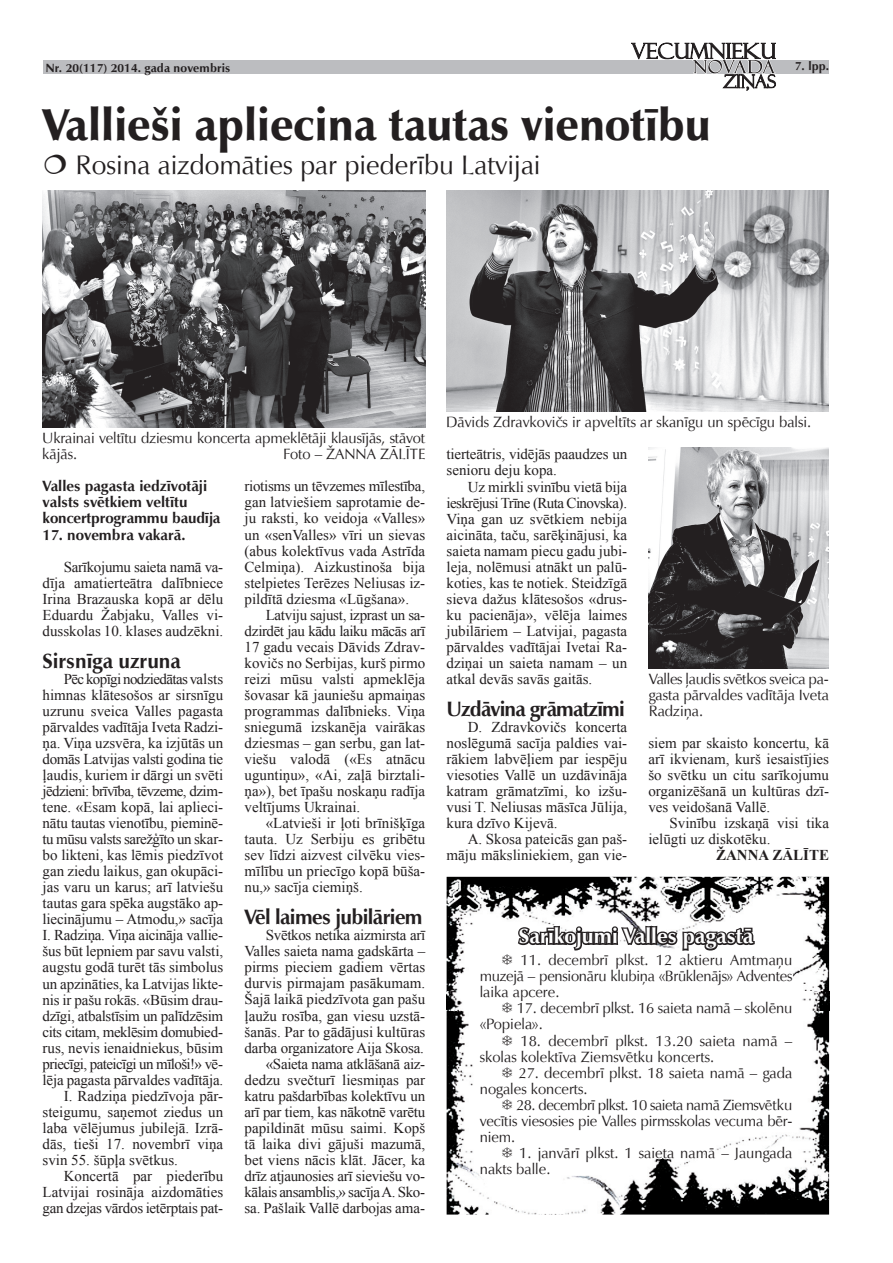
<style>
.page{position:relative;width:893px;height:1263px;background:#fff}
.page>*{position:absolute;margin:0;border:0;box-sizing:border-box;transform-origin:0 0}
.t1{font:900 45px "Zapf Humanist 601 TL";color:#231f20}
.t2{font:27px "Zapf Humanist 601 TL";color:#231f20}
.t3{font:700 21px "Zapf Humanist 601 TL";letter-spacing:-.03em;color:#231f20}
.t4{font:700 21px "Zapf Humanist 601 TL";color:#fff}
.t5{font:700 21px "Zapf Humanist 601 TL";letter-spacing:-.005em;color:#231f20}
.t6{font:15px/16px "Times New Roman";color:#231f20;text-align:justify}
.t7{font:15px/16px "Zapf Humanist 601 TL";color:#231f20}
.t8{font:15px "Times New Roman";letter-spacing:-.02em;color:#231f20}
.t9{font:15px "Times New Roman";letter-spacing:-.04em;color:#231f20}
.t10{font:700 15px/16px "Zapf Humanist 601 TL";color:#231f20}
.t11{font:15px "Times New Roman";letter-spacing:-.03em;color:#231f20}
.t12{font:700 15px "Times New Roman";color:#231f20}
.t13{font:700 12px "Zapf Humanist 601 TL";letter-spacing:.01em;color:#231f20}
</style>
<div class="page">
<img style="left:447px;top:1011px;width:382px;height:203px">
<img style="left:447px;top:877px;width:382px;height:115px">
<img style="left:447px;top:992px;width:382px;height:19px">
<div style="left:44px;top:60px;width:785px;height:13px;background:#bcbdc0"></div>
<svg style="left:631px;top:43px;width:145px;height:48px"></svg>
<img style="left:649px;top:448px;width:180px;height:220px">
<img style="left:446px;top:191px;width:383px;height:220px">
<img style="left:42px;top:191px;width:383px;height:236px">
<svg style="left:475px;top:924px;width:321px;height:255px"></svg>
<p class="t13" style="left:46px;top:60px;width:186px">Nr. 20(117) 2014. gada novembris</p>
<p class="t13" style="left:795px;top:58px;width:36px">7. lpp.</p>
<h1 class="t1" style="left:43px;top:97px;width:670px">Vallieši apliecina tautas vienotību</h1>
<h2 class="t2" style="left:76px;top:147px;width:466px">Rosina aizdomāties par piederību Latvijai</h2>
<p class="t7" style="left:42px;top:430px;width:384px">Ukrainai veltītu dziesmu koncerta apmeklētāji klausījās, stāvot kājās.</p>
<p class="t7" style="left:283px;top:446px;width:144px">Foto – ŽANNA ZĀLĪTE</p>
<p class="t10" style="left:43px;top:478px;width:179px">Valles pagasta iedzīvotāji valsts svētkiem veltītu koncertprogrammu baudīja</p>
<p class="t10" style="left:43px;top:526px;width:144px">17. novembra vakarā.</p>
<p class="t6" style="left:43px;top:558px;width:182px;text-indent:21px">Sarīkojumu saieta namā va&shy;dīja amatierteātra dalībniece Irina Brazauska kopā ar dēlu Eduardu Žabjaku, Valles vi&shy;dusskolas 10. klases audzēkni.</p>
<h3 class="t5" style="left:43px;top:647px;width:140px">Sirsnīga uzruna</h3>
<p class="t9" style="left:64px;top:669px;width:161px">Pēc kopīgi nodziedātas valsts</p>
<p class="t6" style="left:43px;top:686px;width:182px">himnas klātesošos ar sirsnīgu</p>
<p class="t6" style="left:43px;top:703px;width:182px">uzrunu sveica Valles pagasta</p>
<p class="t6" style="left:43px;top:719px;width:182px">pārvaldes vadītāja Iveta Radzi-</p>
<p class="t6" style="left:43px;top:735px;width:182px">ņa. Viņa uzsvēra, ka izjūtās un</p>
<p class="t8" style="left:43px;top:749px;width:182px">domās Latvijas valsti godina tie</p>
<p class="t6" style="left:43px;top:767px;width:182px">ļaudis, kuriem ir dārgi un svēti</p>
<p class="t9" style="left:43px;top:781px;width:182px">jēdzieni: brīvība, tēvzeme, dzim-</p>
<p class="t6" style="left:43px;top:799px;width:182px">tene. «Esam kopā, lai aplieci-</p>
<p class="t6" style="left:43px;top:815px;width:182px">nātu tautas vienotību, pieminē-</p>
<p class="t11" style="left:43px;top:829px;width:182px">tu mūsu valsts sarežģīto un skar-</p>
<p class="t6" style="left:43px;top:847px;width:182px">bo likteni, kas lēmis piedzīvot</p>
<p class="t6" style="left:43px;top:863px;width:182px">gan ziedu laikus, gan okupāci-</p>
<p class="t6" style="left:43px;top:879px;width:182px">jas varu un karus; arī latviešu</p>
<p class="t6" style="left:43px;top:895px;width:182px">tautas gara spēka augstāko ap-</p>
<p class="t6" style="left:43px;top:911px;width:182px">liecinājumu – Atmodu,» sacīja</p>
<p class="t8" style="left:43px;top:925px;width:182px">I. Radziņa. Viņa aicināja vallie-</p>
<p class="t6" style="left:43px;top:943px;width:182px">šus būt lepniem par savu valsti,</p>
<p class="t6" style="left:43px;top:959px;width:182px">augstu godā turēt tās simbolus</p>
<p class="t6" style="left:43px;top:975px;width:182px">un apzināties, ka Latvijas likte-</p>
<p class="t6" style="left:43px;top:991px;width:182px">nis ir pašu rokās. «Būsim drau-</p>
<p class="t8" style="left:43px;top:1005px;width:182px">dzīgi, atbalstīsim un palīdzēsim</p>
<p class="t11" style="left:43px;top:1021px;width:182px">cits citam, meklēsim domubied-</p>
<p class="t6" style="left:43px;top:1039px;width:182px">rus, nevis ienaidniekus, būsim</p>
<p class="t9" style="left:43px;top:1053px;width:182px">priecīgi, pateicīgi un mīloši!» vē-</p>
<p class="t6" style="left:43px;top:1071px;width:182px">lēja pagasta pārvaldes vadītāja.</p>
<p class="t6" style="left:64px;top:1087px;width:161px">I. Radziņa piedzīvoja pār-</p>
<p class="t6" style="left:43px;top:1103px;width:182px">steigumu, saņemot ziedus un</p>
<p class="t6" style="left:43px;top:1119px;width:182px">laba vēlējumus jubilejā. Izrā-</p>
<p class="t6" style="left:43px;top:1135px;width:182px">dās, tieši 17. novembrī viņa</p>
<p class="t6" style="left:43px;top:1151px;width:137px">svin 55. šūpļa svētkus.</p>
<p class="t6" style="left:64px;top:1168px;width:161px">Koncertā par piederību</p>
<p class="t6" style="left:43px;top:1184px;width:182px">Latvijai rosināja aizdomāties</p>
<p class="t8" style="left:43px;top:1198px;width:182px">gan dzejas vārdos ietērptais pat-</p>
<p class="t6" style="left:244px;top:478px;width:182px">riotisms un tēvzemes mīlestība, gan latviešiem saprotamie de&shy;ju raksti, ko veidoja «Valles» un «senValles» vīri un sievas (abus kolektīvus vada Astrīda Celmiņa). Aizkustinoša bija stelpietes Terēzes Neliusas iz&shy;pildītā dziesma «Lūgšana».</p>
<p class="t6" style="left:244px;top:606px;width:182px;text-indent:21px">Latviju sajust, izprast un sa&shy;dzirdēt jau kādu laiku mācās arī 17 gadu vecais Dāvids Zdrav&shy;kovičs no Serbijas, kurš pirmo reizi mūsu valsti apmeklēja šovasar kā jauniešu apmaiņas programmas dalībnieks. Viņa sniegumā izskanēja vairākas dziesmas – gan serbu, gan lat&shy;viešu valodā («Es atnācu uguntiņu», «Ai, zaļā birztali&shy;ņa»), bet īpašu noskaņu radīja veltījums Ukrainai.</p>
<p class="t6" style="left:244px;top:815px;width:182px;text-indent:21px">«Latvieši ir ļoti brīnišķīga tauta. Uz Serbiju es gribētu sev līdzi aizvest cilvēku vies&shy;mīlību un priecīgo kopā būša&shy;nu,» sacīja ciemiņš.</p>
<h3 class="t3" style="left:244px;top:903px;width:180px">Vēl laimes jubilāriem</h3>
<p class="t6" style="left:244px;top:927px;width:182px;text-align:right">Svētkos netika aizmirsta arī<br>Valles saieta nama gadskārta – pirms pieciem gadiem vērtas durvis pirmajam pasākumam.<br>Šajā laikā piedzīvota gan pašu ļaužu rosība, gan viesu uzstā&shy;šanās. Par to gādājusi kultūras darba organizatore Aija Skosa. «Saieta nama atklāšanā aiz&shy;dedzu svečturī liesmiņas par katru pašdarbības kolektīvu un arī par tiem, kas nākotnē varētu papildināt mūsu saimi. Kopš tā laika divi gājuši mazumā, bet viens nācis klāt. Jācer, ka drīz atjaunosies arī sieviešu vo&shy;kālais ansamblis,» sacīja A. Sko&shy;sa. Pašlaik Vallē darbojas ama-</p>
<p class="t7" style="left:446px;top:414px;width:366px">Dāvids Zdravkovičs ir apveltīts ar skanīgu un spēcīgu balsi.</p>
<p class="t6" style="left:446px;top:446px;width:182px">tierteātris, vidējās paaudzes un senioru deju kopa.</p>
<p class="t6" style="left:446px;top:478px;width:182px;text-indent:21px">Uz mirkli svinību vietā bija ieskrējusi Trīne (Ruta Cinovska).<br>Viņa gan uz svētkiem nebija aicināta, taču, sarēķinājusi, ka saieta namam piecu gadu jubi&shy;leja, nolēmusi atnākt un palū&shy;koties, kas te notiek. Steidzīgā sieva dažus klātesošos «drus&shy;ku pacienāja», vēlēja laimes jubilāriem – Latvijai, pagasta pārvaldes vadītājai Ivetai Ra&shy;dziņai un saieta namam – un atkal devās savās gaitās.</p>
<h3 class="t3" style="left:446px;top:695px;width:180px">Uzdāvina grāmatzīmi</h3>
<p class="t6" style="left:446px;top:719px;width:182px;text-indent:21px">D. Zdravkovičs koncerta noslēgumā sacīja paldies vai&shy;rākiem labvēļiem par iespēju viesoties Vallē un uzdāvināja katram grāmatzīmi, ko izšu&shy;vusi T. Neliusas māsīca Jūlija, kura dzīvo Kijevā.</p>
<p class="t6" style="left:446px;top:831px;width:182px;text-align:right">A. Skosa pateicās gan paš&shy;māju māksliniekiem, gan vie-</p>
<p class="t7" style="left:649px;top:671px;width:182px;text-align:justify">Valles ļaudis svētkos sveica pa&shy;gasta pārvaldes vadītāja Iveta Radziņa.</p>
<p class="t6" style="left:648px;top:735px;width:182px">siem par skaisto koncertu, kā arī ikvienam, kurš iesaistījies šo svētku un citu sarīkojumu organizēšanā un kultūras dzī&shy;ves veidošanā Vallē.</p>
<p class="t6" style="left:648px;top:815px;width:182px;text-indent:21px">Svinību izskaņā visi tika ielūgti uz diskotēku.</p>
<p class="t12" style="left:716px;top:845px;width:114px">ŽANNA ZĀLĪTE</p>
<h3 class="t4" style="left:519px;top:922px;width:236px">Sarīkojumi Valles pagastā</h3>
<p class="t7" style="left:480px;top:952px;width:314px;text-align:justify;text-indent:41px">11. decembrī plkst. 12 aktieru Amtmaņu muzejā – pensionāru klubiņa «Brūklenājs» Adventes laika apcere.</p>
<p class="t7" style="left:480px;top:1000px;width:314px;text-indent:37px">17. decembrī plkst. 16 saieta namā – skolēnu «Popiela».</p>
<p class="t7" style="left:480px;top:1032px;width:314px;text-indent:41px">18. decembrī plkst. 13.20 saieta namā – skolas kolektīva Ziemsvētku koncerts.</p>
<p class="t7" style="left:480px;top:1064px;width:314px;text-indent:39px">27. decembrī plkst. 18 saieta namā – gada nogales koncerts.</p>
<p class="t7" style="left:480px;top:1096px;width:314px;text-align:justify;text-indent:36px">28. decembrī plkst. 10 saieta namā Ziemsvētku vecītis viesosies pie Valles pirmsskolas vecuma bēr&shy;niem.</p>
<p class="t7" style="left:480px;top:1144px;width:314px;text-indent:39px">1. janvārī plkst. 1 saieta namā – Jaungada nakts balle.</p>
</div>
